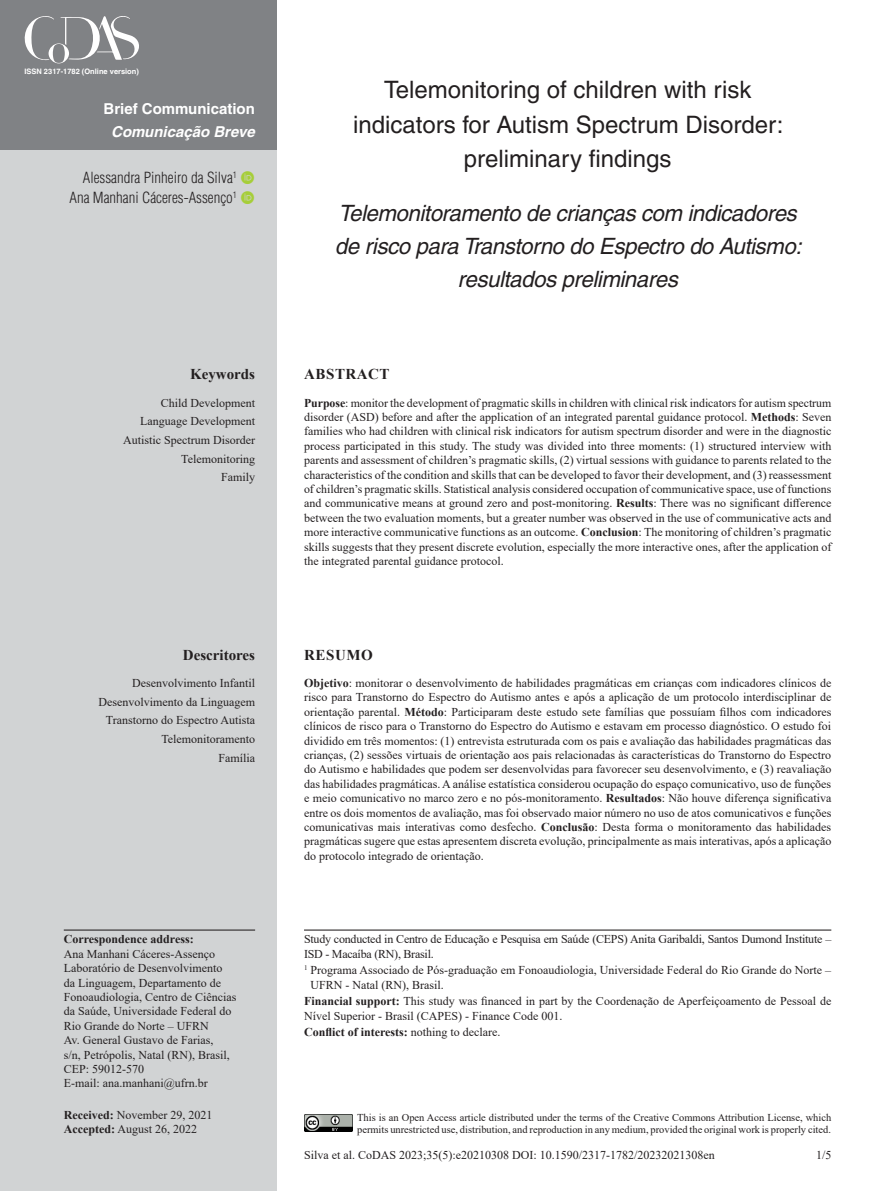
<style>
.page{position:relative;width:893px;height:1191px;background:#fff}
.page>*{position:absolute;margin:0;border:0;box-sizing:border-box;transform-origin:0 0}
.ArticleTitle{font:24px/34.5px "Helvetica";color:#231f20;text-align:center}
.ArticleTitle-Trans1{font:italic 22.5px/33px "Helvetica";letter-spacing:-.02em;color:#231f20;text-align:center}
.Authors{font:300 condensed 15px "Helvetica";color:#231f20}
.t1{font:700 15px "Helvetica";color:#fff}
.t2{font:italic 700 15px "Helvetica";color:#fff}
.KeywordsTitle-Trans1{font:700 15px "Times New Roman";color:#231f20}
.KeywordsTitle{font:700 15px "Times New Roman";color:#231f20}
.AbstractTitle{font:700 15px "Times New Roman";letter-spacing:.035em;color:#231f20}
.AbstractTitle-Trans1{font:700 15px "Times New Roman";letter-spacing:.035em;color:#231f20}
.Abstract-Trans1{font:12px/14.4px "Times New Roman";color:#231f20;text-align:justify}
.Abstract{font:12px/14.4px "Times New Roman";color:#231f20;text-align:justify}
.Correspondence{font:12px/14.4px "Times New Roman";color:#231f20}
.fnFinancial-disclosu{font:12px/14.4px "Times New Roman";color:#231f20}
.fnArticleOther{font:12px/14.4px "Times New Roman";letter-spacing:-.02em;color:#231f20}
.Affiliations{font:12px/14.4px "Times New Roman";color:#231f20}
.Keywords-Trans1{font:12px "Times New Roman";color:#231f20}
.Keywords{font:12px "Times New Roman";color:#231f20}
.History{font:12px/14.4px "Times New Roman";color:#231f20}
.fnConflict{font:700 12px "Times New Roman";color:#231f20}
.pubNameFooter{font:10.5px/12.6px "Times New Roman";color:#231f20}
.t3{font:700 7.5px "Helvetica";color:#fff}
.s1{font-weight:700}
.s2{font-weight:400}
</style>
<div class="page">
<div style="left:0;top:149px;width:276px;height:1042px;background:#d1d3d4"></div>
<div style="left:0;top:0;width:276px;height:149px;background:#808285"></div>
<img style="left:304px;top:1114px;width:48px;height:17px">
<svg style="left:24px;top:16px;width:115px;height:48px"></svg>
<hr style="left:64px;top:929px;width:191px;height:1px;background:#231f20">
<hr style="left:304px;top:929px;width:527px;height:1px;background:#231f20">
<p class="t3" style="left:24px;top:66px;width:116px">ISSN 2317-1782 (Online version)</p>
<p class="t1" style="left:104px;top:100px;width:153px">Brief Communication</p>
<p class="t2" style="left:111px;top:122px;width:145px">Comunicação Breve</p>
<p class="Authors" style="left:83px;top:168px;width:155px">Alessandra Pinheiro da Silva<sup>1</sup></p>
<p class="Authors" style="left:70px;top:188px;width:169px">Ana Manhani Cáceres-Assenço<sup>1</sup></p>
<p class="KeywordsTitle" style="left:190px;top:363px;width:66px">Keywords</p>
<p class="Keywords" style="left:161px;top:394px;width:96px">Child Development</p>
<p class="Keywords" style="left:140px;top:413px;width:116px">Language Development</p>
<p class="Keywords" style="left:123px;top:431px;width:133px">Autistic Spectrum Disorder</p>
<p class="Keywords" style="left:181px;top:450px;width:75px">Telemonitoring</p>
<p class="Keywords" style="left:221px;top:469px;width:36px">Family</p>
<p class="KeywordsTitle-Trans1" style="left:183px;top:644px;width:74px">Descritores</p>
<p class="Keywords-Trans1" style="left:132px;top:674px;width:124px">Desenvolvimento Infantil</p>
<p class="Keywords-Trans1" style="left:98px;top:693px;width:158px">Desenvolvimento da Linguagem</p>
<p class="Keywords-Trans1" style="left:106px;top:711px;width:151px">Transtorno do Espectro Autista</p>
<p class="Keywords-Trans1" style="left:161px;top:730px;width:95px">Telemonitoramento</p>
<p class="Keywords-Trans1" style="left:218px;top:749px;width:38px">Família</p>
<p class="Correspondence" style="left:64px;top:931px;width:174px"><span class="s1">Correspondence address:<br></span>Ana Manhani Cáceres-Assenço<br>Laboratório de Desenvolvimento da Linguagem, Departamento de<br>Fonoaudiologia, Centro de Ciências da Saúde, Universidade Federal do<br>Rio Grande do Norte – UFRN<br>Av. General Gustavo de Farias,<br>s/n, Petrópolis, Natal (RN), Brasil,<br>CEP: 59012-570<br>E-mail: ana.manhani@ufrn.br</p>
<p class="History" style="left:64px;top:1107px;width:150px"><span class="s1">Received:</span> November 29, 2021<br><span class="s1">Accepted:</span> August 26, 2022</p>
<p class="ArticleTitle" style="left:353px;top:72px;width:432px">Telemonitoring of children with risk indicators for Autism Spectrum Disorder: preliminary findings</p>
<p class="ArticleTitle-Trans1" style="left:335px;top:197px;width:468px">Telemonitoramento de crianças com indicadores de risco para Transtorno do Espectro do Autismo: resultados preliminares</p>
<p class="AbstractTitle" style="left:304px;top:363px;width:87px">ABSTRACT</p>
<p class="Abstract" style="left:304px;top:395px;width:529px"><span class="s1">Purpose</span>: monitor the development of pragmatic skills in children with clinical risk indicators for autism spectrum disorder (ASD) before and after the application of an integrated parental guidance protocol. <span class="s1">Methods</span>: Seven families who had children with clinical risk indicators for autism spectrum disorder and were in the diagnostic process participated in this study. The study was divided into three moments: (1) structured interview with parents and assessment of children’s pragmatic skills, (2) virtual sessions with guidance to parents related to the characteristics of the condition and skills that can be developed to favor their development, and (3) reassessment of children’s pragmatic skills. Statistical analysis considered occupation of communicative space, use of functions and communicative means at ground zero and post-monitoring. <span class="s1">Results</span>: There was no significant difference between the two evaluation moments, but a greater number was observed in the use of communicative acts and more interactive communicative functions as an outcome. <span class="s1">Conclusion</span>: The monitoring of children’s pragmatic skills suggests that they present discrete evolution, especially the more interactive ones, after the application of the integrated parental guidance protocol.</p>
<p class="AbstractTitle-Trans1" style="left:304px;top:644px;width:70px">RESUMO</p>
<p class="Abstract-Trans1" style="left:304px;top:675px;width:529px"><span class="s1">Objetivo</span>: monitorar o desenvolvimento de habilidades pragmáticas em crianças com indicadores clínicos de risco para Transtorno do Espectro do Autismo antes e após a aplicação de um protocolo interdisciplinar de orientação parental. <span class="s1">Método</span>: Participaram deste estudo sete famílias que possuíam filhos com indicadores clínicos de risco para o Transtorno do Espectro do Autismo e estavam em processo diagnóstico. O estudo foi dividido em três momentos: (1) entrevista estruturada com os pais e avaliação das habilidades pragmáticas das crianças, (2) sessões virtuais de orientação aos pais relacionadas às características do Transtorno do Espectro do Autismo e habilidades que podem ser desenvolvidas para favorecer seu desenvolvimento, e (3) reavaliação das habilidades pragmáticas. A análise estatística considerou ocupação do espaço comunicativo, uso de funções e meio comunicativo no marco zero e no pós-monitoramento. <span class="s1">Resultados</span>: Não houve diferença significativa entre os dois momentos de avaliação, mas foi observado maior número no uso de atos comunicativos e funções comunicativas mais interativas como desfecho. <span class="s1">Conclusão</span>: Desta forma o monitoramento das habilidades pragmáticas sugere que estas apresentem discreta evolução, principalmente as mais interativas, após a aplicação do protocolo integrado de orientação.</p>
<p class="fnArticleOther" style="left:304px;top:931px;width:529px">Study conducted in Centro de Educação e Pesquisa em Saúde (CEPS) Anita Garibaldi, Santos Dumond Institute –<br>ISD - Macaíba (RN), Brasil.</p>
<p class="Affiliations" style="left:310px;top:962px;width:522px;text-indent:-6px"><sup>1</sup> Programa Associado de Pós-graduação em Fonoaudiologia, Universidade Federal do Rio Grande do Norte –<br>UFRN - Natal (RN), Brasil.</p>
<p class="fnFinancial-disclosu" style="left:304px;top:993px;width:529px"><span class="s1">Financial support:</span> This study was financed in part by the Coordenação de Aperfeiçoamento de Pessoal de<br>Nível Superior - Brasil (CAPES) - Finance Code 001.</p>
<p class="fnConflict" style="left:304px;top:1023px;width:198px">Conflict of interests: <span class="s2">nothing to declare.</span></p>
<p class="pubNameFooter" style="left:357px;top:1110px;width:476px">This is an Open Access article distributed under the terms of the Creative Commons Attribution License, which permits unrestricted use, distribution, and reproduction in any medium, provided the original work is properly cited.</p>
<p class="Abstract-Trans1" style="left:304px;top:1147px;width:412px">Silva et al. CoDAS 2023;35(5):e20210308 DOI: 10.1590/2317-1782/20232021308en</p>
<p class="Abstract-Trans1" style="left:816px;top:1147px;width:17px">1/5</p>
</div>
